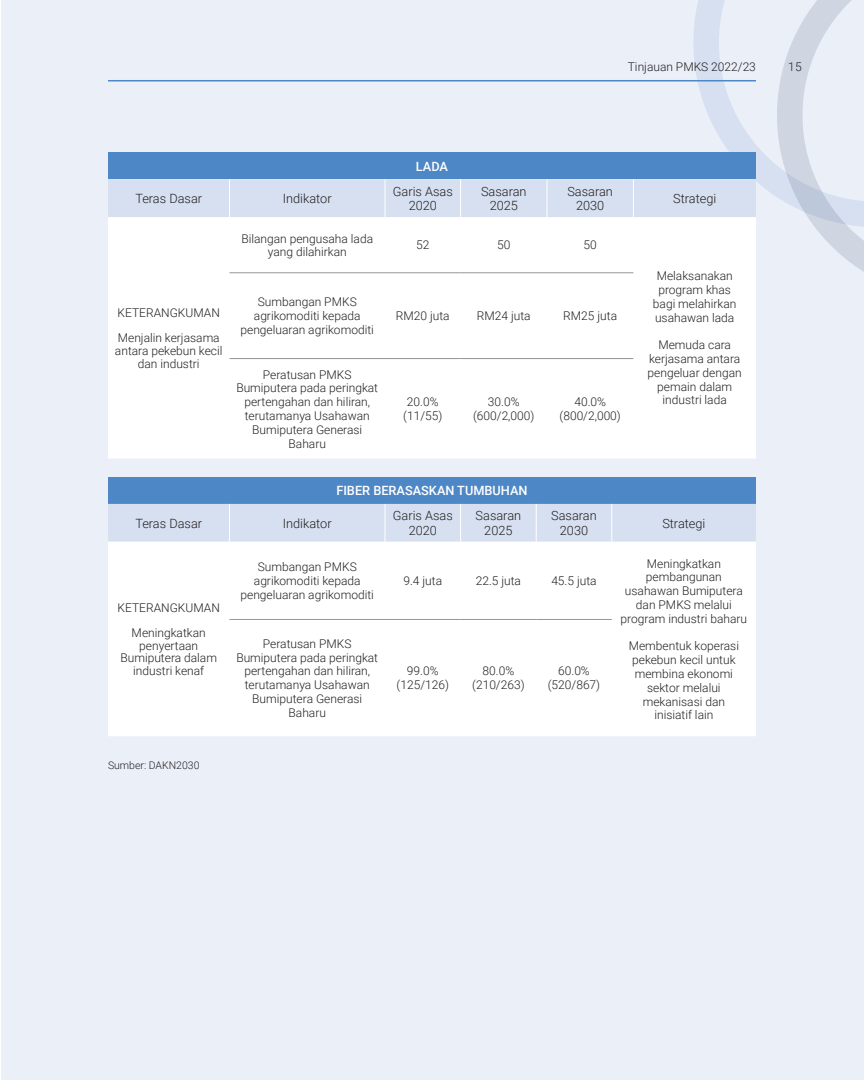
<style>
.page{position:relative;width:864px;height:1080px;background:#fff}
.page>*{position:absolute;margin:0;border:0;box-sizing:border-box;transform-origin:0 0}
.List_Paragraph{font:300 12.75px/14.7px "Roboto";color:#231f20;text-align:center}
.List_Paragraph-2{font:500 12.75px "Roboto";color:#fff}
.List_Paragraph-3{font:300 12px/13.8px "Roboto";color:#231f20;text-align:center}
.t1{font:300 10.5px "Roboto";color:#231f20}
</style>
<div class="page">
<div style="left:2px;top:0;width:862px;height:1080px;background:#eaeff8"></div>
<svg style="left:689px;top:0;width:84px;height:194px"></svg>
<svg style="left:773px;top:0;width:91px;height:272px"></svg>
<hr style="left:108px;top:80px;width:648px;height:1px;background:#4d87c6">
<div style="left:108px;top:477px;width:648px;height:27px;background:#4d87c6"></div>
<div style="left:108px;top:504px;width:648px;height:37px;background:#d6e0f1"></div>
<div style="left:108px;top:542px;width:648px;height:194px;background:#fff"></div>
<hr style="left:230px;top:619px;width:155px;height:1px;background:#939598">
<hr style="left:385px;top:619px;width:76px;height:1px;background:#939598">
<hr style="left:461px;top:619px;width:75px;height:1px;background:#939598">
<hr style="left:536px;top:619px;width:76px;height:1px;background:#939598">
<hr style="left:229px;top:504px;width:1px;height:38px;background:#fff">
<hr style="left:385px;top:504px;width:1px;height:38px;background:#fff">
<hr style="left:460px;top:504px;width:1px;height:38px;background:#fff">
<hr style="left:536px;top:504px;width:1px;height:38px;background:#fff">
<hr style="left:611px;top:504px;width:1px;height:38px;background:#fff">
<div style="left:108px;top:152px;width:648px;height:27px;background:#4d87c6"></div>
<div style="left:108px;top:179px;width:648px;height:38px;background:#d6e0f1"></div>
<div style="left:108px;top:217px;width:648px;height:242px;background:#fff"></div>
<hr style="left:230px;top:273px;width:155px;height:1px;background:#939598">
<hr style="left:385px;top:273px;width:76px;height:1px;background:#939598">
<hr style="left:461px;top:273px;width:86px;height:1px;background:#939598">
<hr style="left:547px;top:273px;width:86px;height:1px;background:#939598">
<hr style="left:229px;top:179px;width:1px;height:38px;background:#fff">
<hr style="left:385px;top:179px;width:1px;height:38px;background:#fff">
<hr style="left:460px;top:179px;width:1px;height:38px;background:#fff">
<hr style="left:547px;top:179px;width:1px;height:38px;background:#fff">
<hr style="left:633px;top:179px;width:1px;height:38px;background:#fff">
<hr style="left:230px;top:358px;width:155px;height:1px;background:#939598">
<hr style="left:385px;top:358px;width:76px;height:1px;background:#939598">
<hr style="left:461px;top:358px;width:86px;height:1px;background:#939598">
<hr style="left:547px;top:358px;width:86px;height:1px;background:#939598">
<p class="List_Paragraph-2" style="left:416px;top:157px;width:34px">LADA</p>
<p class="List_Paragraph-3" style="left:628px;top:60px;width:130px">Tinjauan PMKS 2022/23</p>
<p class="List_Paragraph-3" style="left:788px;top:60px;width:15px">15</p>
<p class="List_Paragraph" style="left:135px;top:191px;width:68px">Teras Dasar</p>
<p class="List_Paragraph" style="left:283px;top:191px;width:50px">Indikator</p>
<p class="List_Paragraph" style="left:393px;top:183px;width:61px">Garis Asas<br>2020</p>
<p class="List_Paragraph" style="left:481px;top:183px;width:47px">Sasaran<br>2025</p>
<p class="List_Paragraph" style="left:567px;top:183px;width:47px">Sasaran<br>2030</p>
<p class="List_Paragraph" style="left:673px;top:191px;width:45px">Strategi</p>
<p class="List_Paragraph-3" style="left:118px;top:305px;width:104px">KETERANGKUMAN</p>
<p class="List_Paragraph-3" style="left:115px;top:331px;width:109px;line-height:12.9px">Menjalin kerjasama antara pekebun kecil dan industri</p>
<p class="List_Paragraph-3" style="left:241px;top:231px;width:133px">Bilangan pengusaha lada yang dilahirkan</p>
<p class="List_Paragraph-3" style="left:416px;top:238px;width:15px">52</p>
<p class="List_Paragraph-3" style="left:497px;top:238px;width:15px">50</p>
<p class="List_Paragraph-3" style="left:584px;top:238px;width:15px">50</p>
<p class="List_Paragraph-3" style="left:241px;top:295px;width:135px">Sumbangan PMKS agrikomoditi kepada pengeluaran agrikomoditi</p>
<p class="List_Paragraph-3" style="left:236px;top:367px;width:143px">Peratusan PMKS<br>Bumiputera pada peringkat pertengahan dan hiliran, terutamanya Usahawan<br>Bumiputera Generasi<br>Baharu</p>
<p class="List_Paragraph-3" style="left:396px;top:309px;width:55px">RM20 juta</p>
<p class="List_Paragraph-3" style="left:477px;top:309px;width:55px">RM24 juta</p>
<p class="List_Paragraph-3" style="left:563px;top:309px;width:55px">RM25 juta</p>
<p class="List_Paragraph-3" style="left:403px;top:395px;width:41px">20.0% (11/55)</p>
<p class="List_Paragraph-3" style="left:473px;top:395px;width:63px">30.0% (600/2,000)</p>
<p class="List_Paragraph-3" style="left:560px;top:395px;width:63px">40.0% (800/2,000)</p>
<p class="List_Paragraph-2" style="left:336px;top:482px;width:193px">FIBER BERASASKAN TUMBUHAN</p>
<p class="List_Paragraph-3" style="left:653px;top:269px;width:85px">Melaksanakan program khas bagi melahirkan usahawan lada</p>
<p class="List_Paragraph-3" style="left:648px;top:338px;width:96px">Memuda cara kerjasama antara pengeluar dengan pemain dalam industri lada</p>
<p class="List_Paragraph" style="left:135px;top:515px;width:68px">Teras Dasar</p>
<p class="List_Paragraph" style="left:283px;top:515px;width:50px">Indikator</p>
<p class="List_Paragraph" style="left:393px;top:508px;width:61px">Garis Asas<br>2020</p>
<p class="List_Paragraph" style="left:476px;top:508px;width:47px">Sasaran<br>2025</p>
<p class="List_Paragraph" style="left:551px;top:508px;width:47px">Sasaran<br>2030</p>
<p class="List_Paragraph" style="left:662px;top:515px;width:45px">Strategi</p>
<p class="List_Paragraph-3" style="left:118px;top:600px;width:104px">KETERANGKUMAN</p>
<p class="List_Paragraph-3" style="left:120px;top:625px;width:98px;line-height:12.9px">Meningkatkan penyertaan<br>Bumiputera dalam industri kenaf</p>
<p class="t1" style="left:108px;top:758px;width:93px">Sumber: DAKN2030</p>
<p class="List_Paragraph-3" style="left:241px;top:560px;width:135px">Sumbangan PMKS agrikomoditi kepada pengeluaran agrikomoditi</p>
<p class="List_Paragraph-3" style="left:236px;top:636px;width:143px">Peratusan PMKS<br>Bumiputera pada peringkat pertengahan dan hiliran, terutamanya Usahawan<br>Bumiputera Generasi<br>Baharu</p>
<p class="List_Paragraph-3" style="left:403px;top:573px;width:40px">9.4 juta</p>
<p class="List_Paragraph-3" style="left:476px;top:573px;width:47px">22.5 juta</p>
<p class="List_Paragraph-3" style="left:551px;top:573px;width:47px">45.5 juta</p>
<p class="List_Paragraph-3" style="left:407px;top:664px;width:33px">99.0%</p>
<p class="List_Paragraph-3" style="left:397px;top:678px;width:54px">(125/126)</p>
<p class="List_Paragraph-3" style="left:483px;top:664px;width:33px">80.0%</p>
<p class="List_Paragraph-3" style="left:472px;top:678px;width:54px">(210/263)</p>
<p class="List_Paragraph-3" style="left:558px;top:664px;width:33px">60.0%</p>
<p class="List_Paragraph-3" style="left:548px;top:678px;width:54px">(520/867)</p>
<p class="List_Paragraph-3" style="left:646px;top:556px;width:78px;text-align:left">Meningkatkan pembangunan</p>
<p class="List_Paragraph-3" style="left:621px;top:584px;width:128px">usahawan Bumiputera dan PMKS melalui program industri baharu</p>
<p class="List_Paragraph-3" style="left:629px;top:639px;width:112px">Membentuk koperasi pekebun kecil untuk membina ekonomi sektor melalui mekanisasi dan</p>
<p class="List_Paragraph-3" style="left:654px;top:708px;width:60px">inisiatif lain</p>
</div>
